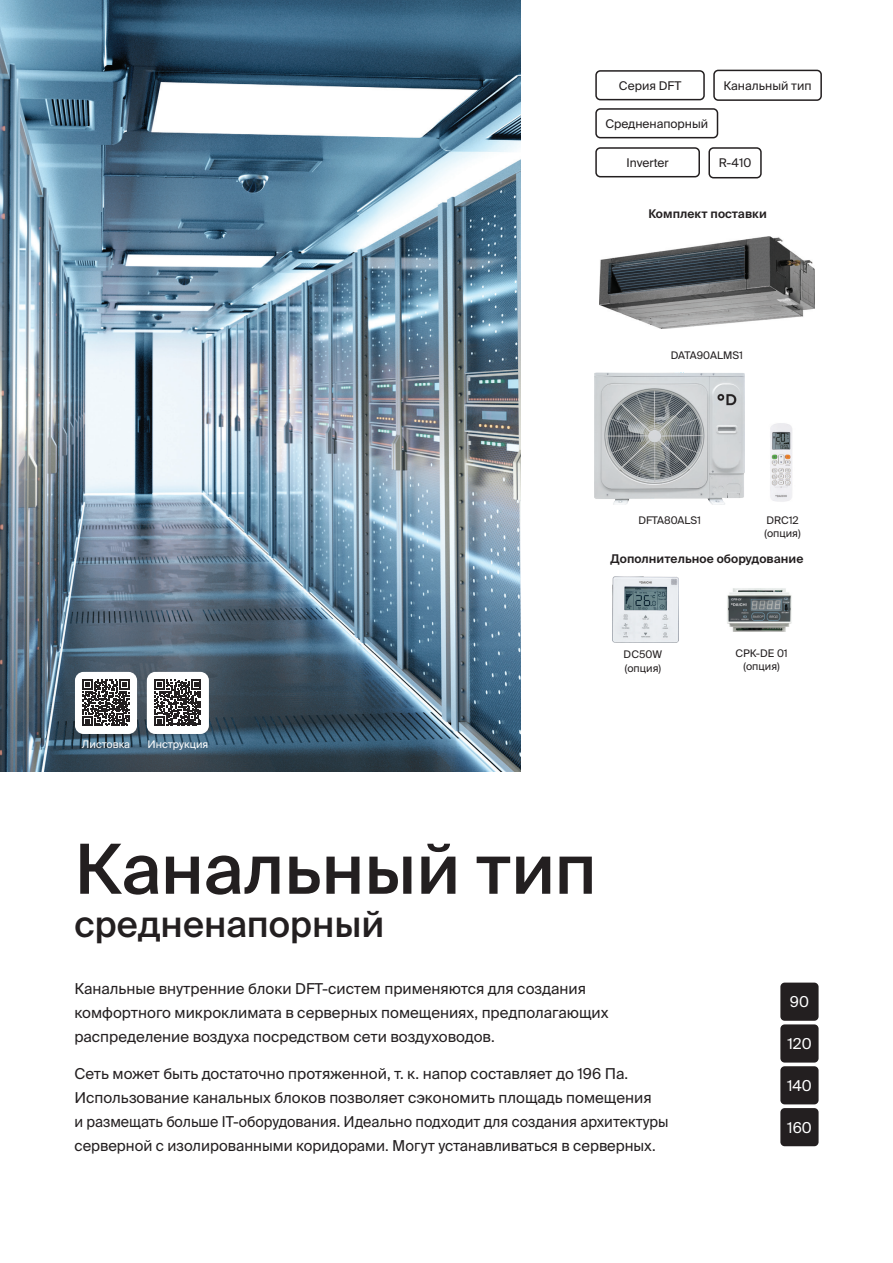
<style>
.page{position:relative;width:893px;height:1263px;background:#fff}
.page>*{position:absolute;margin:0;border:0;box-sizing:border-box;transform-origin:0 0}
.t1{font:500 69px "Suisse Intl";color:#231f20}
.t2{font:500 36px "Suisse Intl";color:#231f20}
.t3{font:15px/24px "Suisse Intl";color:#231f20}
.t4{font:15px "Suisse Intl";color:#fff}
.t5{font:12px "Suisse Intl";color:#231f20}
.Table_title{font:600 12px "Suisse Intl";letter-spacing:.005em;color:#231f20}
.Picture_sign{font:10.5px "Suisse Intl";letter-spacing:.005em;color:#231f20}
.t6{font:10.5px "Suisse Intl";color:#fff}
</style>
<div class="page">
<img style="left:0;top:0;width:520px;height:771px">
<div style="left:595px;top:147px;width:105px;height:30px;border:2px solid #231f20;border-radius:4px"></div>
<div style="left:595px;top:70px;width:110px;height:30px;border:2px solid #231f20;border-radius:4px"></div>
<div style="left:708px;top:147px;width:54px;height:31px;border:2px solid #231f20;border-radius:4px"></div>
<div style="left:75px;top:672px;width:62px;height:62px;background:#fff;border-radius:9px"></div>
<svg style="left:83px;top:680px;width:46px;height:46px"></svg>
<div style="left:147px;top:672px;width:62px;height:62px;background:#fff;border-radius:9px"></div>
<svg style="left:155px;top:680px;width:46px;height:46px"></svg>
<div style="left:780px;top:1066px;width:39px;height:38px;background:#231f20;border-radius:4px"></div>
<div style="left:780px;top:1024px;width:39px;height:38px;background:#231f20;border-radius:4px"></div>
<div style="left:780px;top:982px;width:39px;height:39px;background:#231f20;border-radius:4px"></div>
<div style="left:780px;top:1108px;width:39px;height:38px;background:#231f20;border-radius:4px"></div>
<img style="left:727px;top:588px;width:65px;height:44px">
<img style="left:594px;top:373px;width:150px;height:132px">
<img style="left:770px;top:423px;width:22px;height:79px">
<img style="left:613px;top:577px;width:66px;height:66px">
<div style="left:713px;top:70px;width:109px;height:31px;border:2px solid #231f20;border-radius:4px"></div>
<img style="left:599px;top:237px;width:215px;height:91px">
<div style="left:595px;top:108px;width:123px;height:30px;border:2px solid #231f20;border-radius:4px"></div>
<p class="t5" style="left:619px;top:78px;width:64px">Серия DFT</p>
<p class="t5" style="left:605px;top:116px;width:104px">Средненапорный</p>
<p class="t5" style="left:627px;top:156px;width:44px">Inverter</p>
<p class="t5" style="left:723px;top:78px;width:90px">Канальный тип</p>
<p class="t5" style="left:719px;top:156px;width:34px">R-410</p>
<p class="Table_title" style="left:648px;top:207px;width:120px">Комплект поставки</p>
<p class="Picture_sign" style="left:671px;top:349px;width:74px">DATA90ALMS1</p>
<p class="Picture_sign" style="left:638px;top:514px;width:64px">DFTA80ALS1</p>
<p class="Picture_sign" style="left:766px;top:514px;width:34px">DRC12</p>
<p class="Picture_sign" style="left:764px;top:527px;width:38px">(опция)</p>
<p class="Table_title" style="left:610px;top:551px;width:194px">Дополнительное оборудование</p>
<p class="t6" style="left:82px;top:738px;width:50px">Листовка</p>
<p class="t6" style="left:147px;top:738px;width:62px">Инструкция</p>
<p class="Picture_sign" style="left:624px;top:648px;width:40px">DC50W</p>
<p class="Picture_sign" style="left:625px;top:662px;width:38px">(опция)</p>
<p class="t1" style="left:74px;top:829px;width:524px">Канальный тип</p>
<p class="t2" style="left:74px;top:903px;width:311px">средненапорный</p>
<p class="t3" style="left:74px;top:977px;width:536px">Канальные внутренние блоки DFT-систем применяются для создания комфортного микроклимата в серверных помещениях, предполагающих распределение воздуха посредством сети воздуховодов.</p>
<p class="t3" style="left:74px;top:1061px;width:596px">Сеть может быть достаточно протяженной, т. к. напор составляет до 196 Па.<br>Использование канальных блоков позволяет сэкономить площадь помещения<br>и размещать больше IT-оборудования. Идеально подходит для создания архитектуры серверной с изолированными коридорами. Могут устанавливаться в серверных.</p>
<p class="Picture_sign" style="left:735px;top:647px;width:54px">СРК-DE 01</p>
<p class="Picture_sign" style="left:743px;top:660px;width:38px">(опция)</p>
<p class="t4" style="left:790px;top:993px;width:21px">90</p>
<p class="t4" style="left:787px;top:1035px;width:26px">120</p>
<p class="t4" style="left:787px;top:1077px;width:26px">140</p>
<p class="t4" style="left:787px;top:1119px;width:26px">160</p>
</div>
